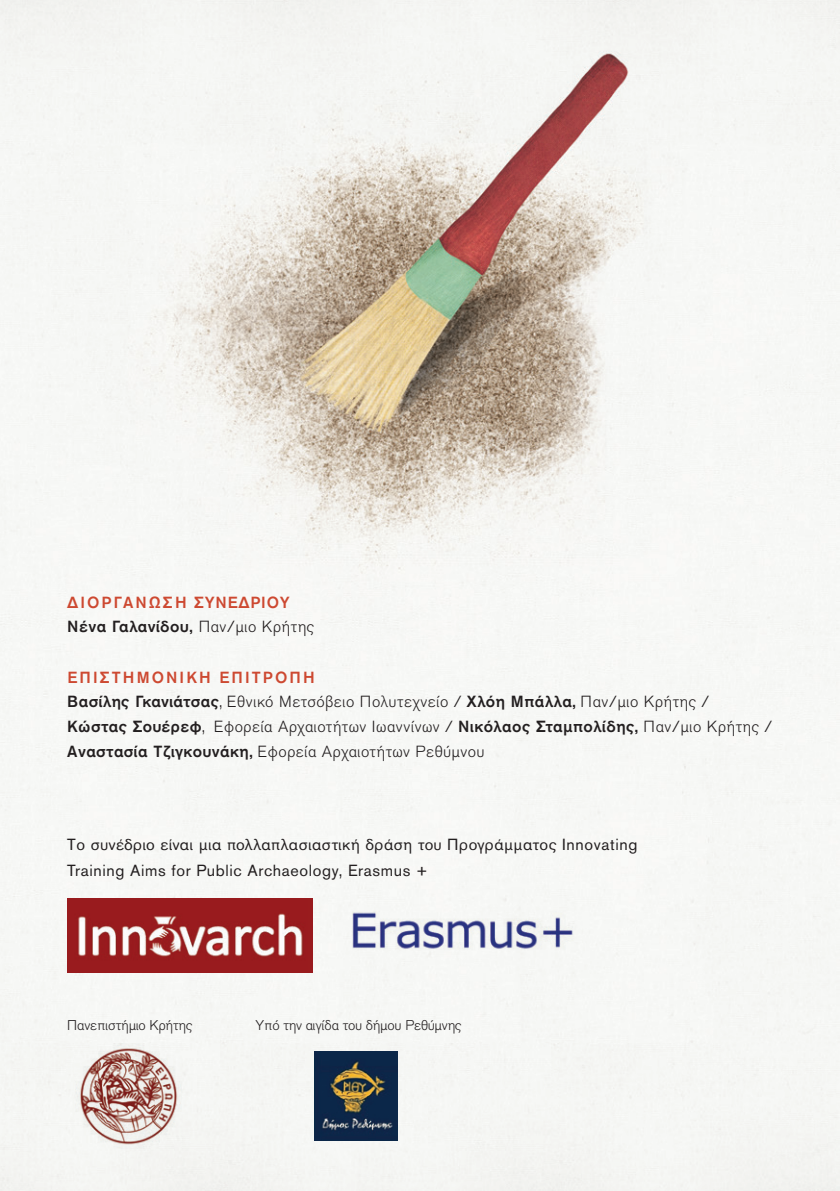
<style>
.page{position:relative;width:840px;height:1191px;background:#fff}
.page>*{position:absolute;margin:0;border:0;box-sizing:border-box;transform-origin:0 0}
.t1{font:300 16px "Akzidenz Grotesk Pro";letter-spacing:.03em;color:#231f20}
.t2{font:16px/26px "Akzidenz Grotesk Pro";letter-spacing:.04em;color:#231f20}
.t3{font:500 16px "Akzidenz Grotesk Pro";letter-spacing:.025em;color:#231f20}
.t4{font:500 16px "Akzidenz Grotesk Pro";letter-spacing:.13em;color:#cd4931}
.t5{font:500 16px "Akzidenz Grotesk Pro";letter-spacing:.05em;color:#cd4931}
.t6{font:300 14px "Akzidenz Grotesk Pro";letter-spacing:-.01em;color:#231f20}
.s1{font-weight:300}
.s2{font-weight:500}
.s3{font-size:15.8px}
</style>
<div class="page">
<img style="left:0;top:0;width:839px;height:1191px">
<img style="left:67px;top:898px;width:246px;height:74px">
<img style="left:352px;top:904px;width:227px;height:62px">
<img style="left:75px;top:1043px;width:106px;height:105px">
<img style="left:314px;top:1051px;width:83px;height:89px">
<p class="t5" style="left:67px;top:591px;width:224px">ΔΙΟΡΓΆΝΩΣΗ ΣΥΝΕΔΡΊΟΥ</p>
<p class="t3" style="left:67px;top:615px;width:248px">Νένα Γαλανίδου, <span class="s1">Παν/μιο Κρήτης</span></p>
<p class="t4" style="left:67px;top:666px;width:246px">ΕΠΙΣΤΗΜΟΝΙΚΉ ΕΠΙΤΡΟΠΉ</p>
<p class="t1" style="left:67px;top:690px;width:643px"><span class="s2">Βασίλης Γκανιάτσας</span><span class="s3">,</span> Εθνικό Μετσόβειο Πολυτεχνείο / <span class="s2">Χλόη Μπάλλα,</span> Παν/μιο Κρήτης /</p>
<p class="t1" style="left:67px;top:716px;width:706px"><span class="s2">Κώστας Σουέρεφ</span><span class="s3">,</span> Εφορεία Αρχαιοτήτων Ιωαννίνων / <span class="s2">Νικόλαος Σταμπολίδης,</span> Παν/μιο Κρήτης /</p>
<p class="t1" style="left:67px;top:741px;width:418px"><span class="s2">Αναστασία Τζιγκουνάκη,</span> Εφορεία Αρχαιοτήτων Ρεθύμνου</p>
<p class="t2" style="left:67px;top:831px;width:571px">Το συνέδριο είναι μια πολλαπλασιαστική δράση του Προγράμματος Innovating<br>Training Aims for Public Archaeology, Erasmus +</p>
<p class="t6" style="left:67px;top:1016px;width:126px">Πανεπιστήμιο Κρήτης</p>
<p class="t6" style="left:255px;top:1016px;width:207px">Yπό την αιγίδα του δήμου Ρεθύμνης</p>
</div>
